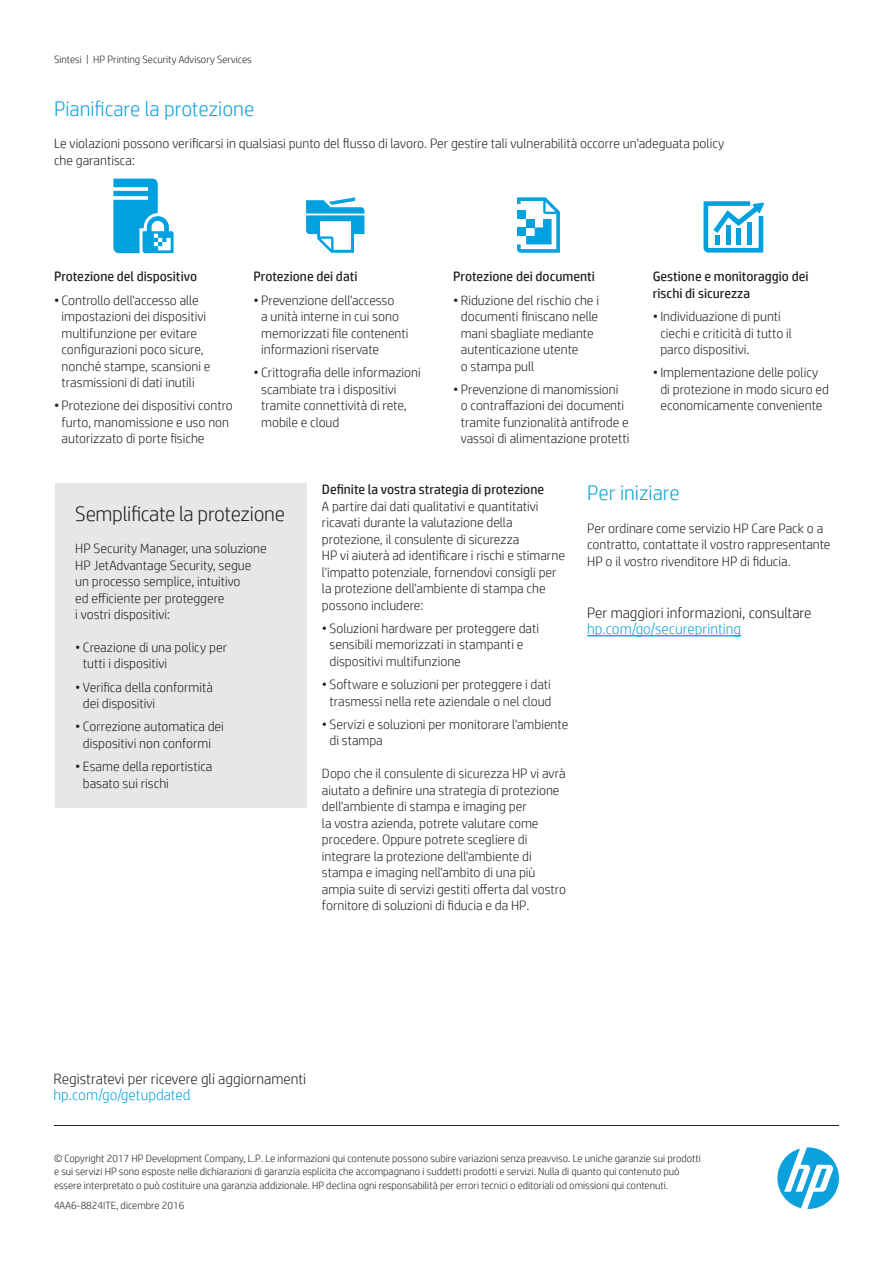
<style>
.page{position:relative;width:893px;height:1263px;background:#fff}
.page>*{position:absolute;margin:0;border:0;box-sizing:border-box;transform-origin:0 0}
.t1{font:300 21px "HP Simplified";color:#0ca0dd}
.t2{font:300 21px "HP Simplified";letter-spacing:-.015em;color:#231f20}
.t3{font:300 15px "HP Simplified";color:#231f20}
.t4{font:300 15px "HP Simplified";color:#0ca0dd}
.t5{font:300 13.5px/16.5px "HP Simplified";color:#231f20}
.t6{font:13.5px/16.5px "HP Simplified";color:#231f20}
.t7{font:300 10.5px/13.5px "HP Simplified";color:#231f20}
</style>
<div class="page">
<hr style="left:54px;top:1125px;width:785px;height:1px;background:#231f20">
<svg style="left:777px;top:1147px;width:62px;height:62px"></svg>
<hr style="left:587px;top:635px;width:154px;height:1px;background:#0ca0dd">
<div style="left:55px;top:483px;width:252px;height:325px;background:#e6e7e9"></div>
<svg style="left:113px;top:179px;width:61px;height:74px"></svg>
<svg style="left:306px;top:197px;width:58px;height:56px"></svg>
<svg style="left:517px;top:197px;width:43px;height:56px"></svg>
<svg style="left:703px;top:201px;width:61px;height:52px"></svg>
<p class="t7" style="left:54px;top:52px;width:199px">Sintesi | HP Printing Security Advisory Services</p>
<h1 class="t1" style="left:54px;top:95px;width:202px">Pianificare la protezione</h1>
<p class="t5" style="left:54px;top:135px;width:672px">Le violazioni possono verificarsi in qualsiasi punto del flusso di lavoro. Per gestire tali vulnerabilità occorre un'adeguata policy che garantisca:</p>
<p class="t6" style="left:54px;top:268px;width:145px">Protezione del dispositivo</p>
<p class="t5" style="left:62px;top:291px;width:150px;text-indent:-8px">• Controllo dell'accesso alle impostazioni dei dispositivi multifunzione per evitare configurazioni poco sicure, nonché stampe, scansioni e trasmissioni di dati inutili</p>
<p class="t5" style="left:62px;top:397px;width:173px;text-indent:-8px">• Protezione dei dispositivi contro furto, manomissione e uso non autorizzato di porte fisiche</p>
<p class="t6" style="left:254px;top:268px;width:105px">Protezione dei dati</p>
<p class="t5" style="left:261px;top:291px;width:149px;text-indent:-8px">• Prevenzione dell'accesso<br>a unità interne in cui sono memorizzati file contenenti informazioni riservate</p>
<p class="t5" style="left:261px;top:364px;width:161px;text-indent:-8px">• Crittografia delle informazioni scambiate tra i dispositivi tramite connettività di rete, mobile e cloud</p>
<p class="t6" style="left:453px;top:268px;width:143px">Protezione dei documenti</p>
<p class="t5" style="left:461px;top:291px;width:140px;text-indent:-8px">• Riduzione del rischio che i documenti finiscano nelle mani sbagliate mediante autenticazione utente<br>o stampa pull</p>
<p class="t5" style="left:461px;top:380px;width:170px;text-indent:-8px">• Prevenzione di manomissioni<br>o contraffazioni dei documenti tramite funzionalità antifrode e vassoi di alimentazione protetti</p>
<p class="t6" style="left:653px;top:268px;width:157px">Gestione e monitoraggio dei rischi di sicurezza</p>
<p class="t5" style="left:660px;top:308px;width:133px;text-indent:-8px">• Individuazione di punti ciechi e criticità di tutto il parco dispositivi.</p>
<p class="t5" style="left:660px;top:364px;width:170px;text-indent:-8px">• Implementazione delle policy di protezione in modo sicuro ed economicamente conveniente</p>
<h1 class="t2" style="left:75px;top:499px;width:211px">Semplificate la protezione</h1>
<p class="t5" style="left:75px;top:540px;width:193px">HP Security Manager, una soluzione<br>HP JetAdvantage Security, segue un processo semplice, intuitivo<br>ed efficiente per proteggere<br>i vostri dispositivi:</p>
<p class="t5" style="left:83px;top:639px;width:146px;text-indent:-8px">• Creazione di una policy per tutti i dispositivi</p>
<p class="t5" style="left:83px;top:678px;width:132px;text-indent:-8px">• Verifica della conformità dei dispositivi</p>
<p class="t5" style="left:75px;top:718px;width:150px;text-align:center">• Correzione automatica dei dispositivi non conformi</p>
<p class="t5" style="left:83px;top:758px;width:131px;text-indent:-8px">• Esame della reportistica basato sui rischi</p>
<p class="t6" style="left:322px;top:481px;width:224px">Definite la vostra strategia di protezione</p>
<p class="t5" style="left:322px;top:497px;width:244px">A partire dai dati qualitativi e quantitativi ricavati durante la valutazione della protezione, il consulente di sicurezza<br>HP vi aiuterà ad identificare i rischi e stimarne l'impatto potenziale, fornendovi consigli per la protezione dell'ambiente di stampa che possono includere:</p>
<p class="t5" style="left:330px;top:620px;width:211px;text-indent:-8px">• Soluzioni hardware per proteggere dati sensibili memorizzati in stampanti e dispositivi multifunzione</p>
<p class="t5" style="left:322px;top:676px;width:231px;text-align:center">• Software e soluzioni per proteggere i dati trasmessi nella rete aziendale o nel cloud</p>
<p class="t5" style="left:330px;top:716px;width:240px;text-indent:-8px">• Servizi e soluzioni per monitorare l'ambiente di stampa</p>
<p class="t5" style="left:322px;top:765px;width:246px">Dopo che il consulente di sicurezza HP vi avrà aiutato a definire una strategia di protezione dell'ambiente di stampa e imaging per<br>la vostra azienda, potrete valutare come procedere. Oppure potrete scegliere di integrare la protezione dell'ambiente di stampa e imaging nell'ambito di una più ampia suite di servizi gestiti offerta dal vostro fornitore di soluzioni di fiducia e da HP.</p>
<h1 class="t1" style="left:587px;top:479px;width:94px">Per iniziare</h1>
<p class="t5" style="left:587px;top:520px;width:245px">Per ordinare come servizio HP Care Pack o a contratto, contattate il vostro rappresentante<br>HP o il vostro rivenditore HP di fiducia.</p>
<p class="t3" style="left:587px;top:603px;width:226px">Per maggiori informazioni, consultare</p>
<p class="t4" style="left:587px;top:619px;width:155px">hp.com/go/secureprinting</p>
<p class="t3" style="left:54px;top:1069px;width:254px">Registratevi per ricevere gli aggiornamenti</p>
<p class="t4" style="left:54px;top:1085px;width:138px">hp.com/go/getupdated</p>
<p class="t7" style="left:54px;top:1151px;width:648px">© Copyright 2017 HP Development Company, L.P. Le informazioni qui contenute possono subire variazioni senza preavviso. Le uniche garanzie sui prodotti e sui servizi HP sono esposte nelle dichiarazioni di garanzia esplicita che accompagnano i suddetti prodotti e servizi. Nulla di quanto qui contenuto può essere interpretato o può costituire una garanzia addizionale. HP declina ogni responsabilità per errori tecnici o editoriali od omissioni qui contenuti.</p>
<p class="t7" style="left:54px;top:1198px;width:132px">4AA6-8824ITE, dicembre 2016</p>
</div>
